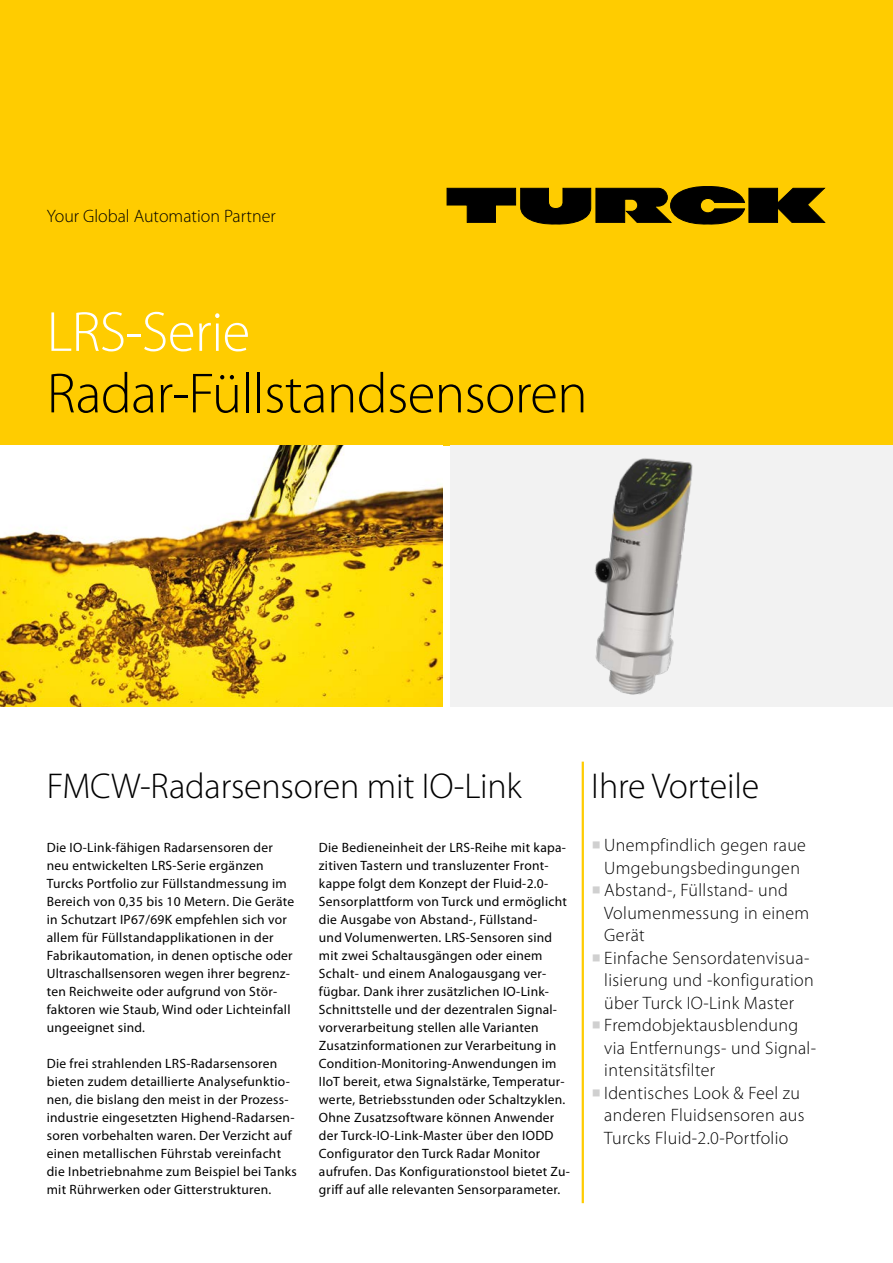
<style>
.page{position:relative;width:893px;height:1263px;background:#fff}
.page>*{position:absolute;margin:0;border:0;box-sizing:border-box;transform-origin:0 0}
.t1{font:300 57px "Myriad Pro";letter-spacing:-.01em;color:#000}
.t2{font:300 57px "Myriad Pro";letter-spacing:-.01em;color:#fff}
.t3{font:300 36px "Myriad Pro";letter-spacing:-.005em;color:#000}
.t4{font:300 18px/22.5px "Myriad Pro";letter-spacing:.02em;color:#000}
.t5{font:300 18px "Myriad Pro";color:#000}
.t6{font:13.5px/18px "Myriad Pro";letter-spacing:.02em;color:#000}
.s1{font-family:"Minion Pro";font-weight:700;font-size:24px;color:#d0d0d0}
</style>
<div class="page">
<hr style="left:582px;top:762px;width:2px;height:441px;background:#fc0">
<div style="left:0;top:0;width:893px;height:446px;background:#fc0"></div>
<svg style="left:447px;top:186px;width:378px;height:38px"></svg>
<img style="left:0;top:446px;width:442px;height:261px">
<div style="left:451px;top:446px;width:442px;height:261px;background:#f2f2f2"></div>
<img style="left:594px;top:458px;width:99px;height:237px">
<h3 class="t5" style="left:47px;top:206px;width:230px">Your Global Automation Partner</h3>
<h1 class="t2" style="left:47px;top:298px;width:205px">LRS-Serie</h1>
<h1 class="t1" style="left:47px;top:359px;width:542px">Radar-Füllstandsensoren</h1>
<h2 class="t3" style="left:47px;top:764px;width:477px">FMCW-Radarsensoren mit IO-Link</h2>
<p class="t6" style="left:47px;top:838px;width:249px">Die IO-Link-fähigen Radarsensoren der neu entwickelten LRS-Serie ergänzen Turcks Portfolio zur Füllstandmessung im Bereich von 0,35 bis 10 Metern. Die Geräte in Schutzart IP67/69K empfehlen sich vor allem für Füllstandapplikationen in der Fabrikautomation, in denen optische oder Ultraschallsensoren wegen ihrer begrenz&shy;ten Reichweite oder aufgrund von Stör&shy;faktoren wie Staub, Wind oder Lichteinfall ungeeignet sind.</p>
<p class="t6" style="left:47px;top:1054px;width:251px">Die frei strahlenden LRS-Radarsensoren bieten zudem detaillierte Analysefunktio&shy;nen, die bislang den meist in der Prozess&shy;industrie eingesetzten Highend-Radarsen&shy;soren vorbehalten waren. Der Verzicht auf einen metallischen Führstab vereinfacht die Inbetriebnahme zum Beispiel bei Tanks mit Rührwerken oder Gitterstrukturen.</p>
<p class="t6" style="left:319px;top:838px;width:253px">Die Bedieneinheit der LRS-Reihe mit kapa&shy;zitiven Tastern und transluzenter Front&shy;kappe folgt dem Konzept der Fluid-2.0- Sensorplattform von Turck und ermöglicht die Ausgabe von Abstand-, Füllstand-<br>und Volumenwerten. LRS-Sensoren sind mit zwei Schaltausgängen oder einem Schalt- und einem Analogausgang ver&shy;fügbar. Dank ihrer zusätzlichen IO-Link-Schnittstelle und der dezentralen Signal&shy;vorverarbeitung stellen alle Varianten Zusatzinformationen zur Verarbeitung in Condition-Monitoring-Anwendungen im IIoT bereit, etwa Signalstärke, Temperatur&shy;werte, Betriebsstunden oder Schaltzyklen.<br>Ohne Zusatzsoftware können Anwender der Turck-IO-Link-Master über den IODD Configurator den Turck Radar Monitor aufrufen. Das Konfigurationstool bietet Zu&shy;griff auf alle relevanten Sensorparameter.</p>
<h2 class="t3" style="left:591px;top:764px;width:170px">Ihre Vorteile</h2>
<h3 class="t4" style="left:591px;top:834px;width:216px;text-align:center"><span class="s1">■</span> Unempfindlich gegen raue<br>Umgebungsbedingungen</h3>
<h3 class="t4" style="left:604px;top:879px;width:207px;text-indent:-13px"><span class="s1">■</span> Abstand-, Füllstand- und<br>Volumenmessung in einem<br>Gerät</h3>
<h3 class="t4" style="left:604px;top:946px;width:211px;text-indent:-13px"><span class="s1">■</span> Einfache Sensordatenvisua&shy;lisierung und -konfiguration über Turck IO-Link Master</h3>
<h3 class="t4" style="left:604px;top:1014px;width:213px;text-indent:-13px"><span class="s1">■</span> Fremdobjektausblendung via Entfernungs- und Signal&shy;intensitätsfilter</h3>
<h3 class="t4" style="left:604px;top:1081px;width:202px;text-indent:-13px"><span class="s1">■</span> Identisches Look &amp; Feel zu anderen Fluidsensoren aus<br>Turcks Fluid-2.0-Portfolio</h3>
</div>
